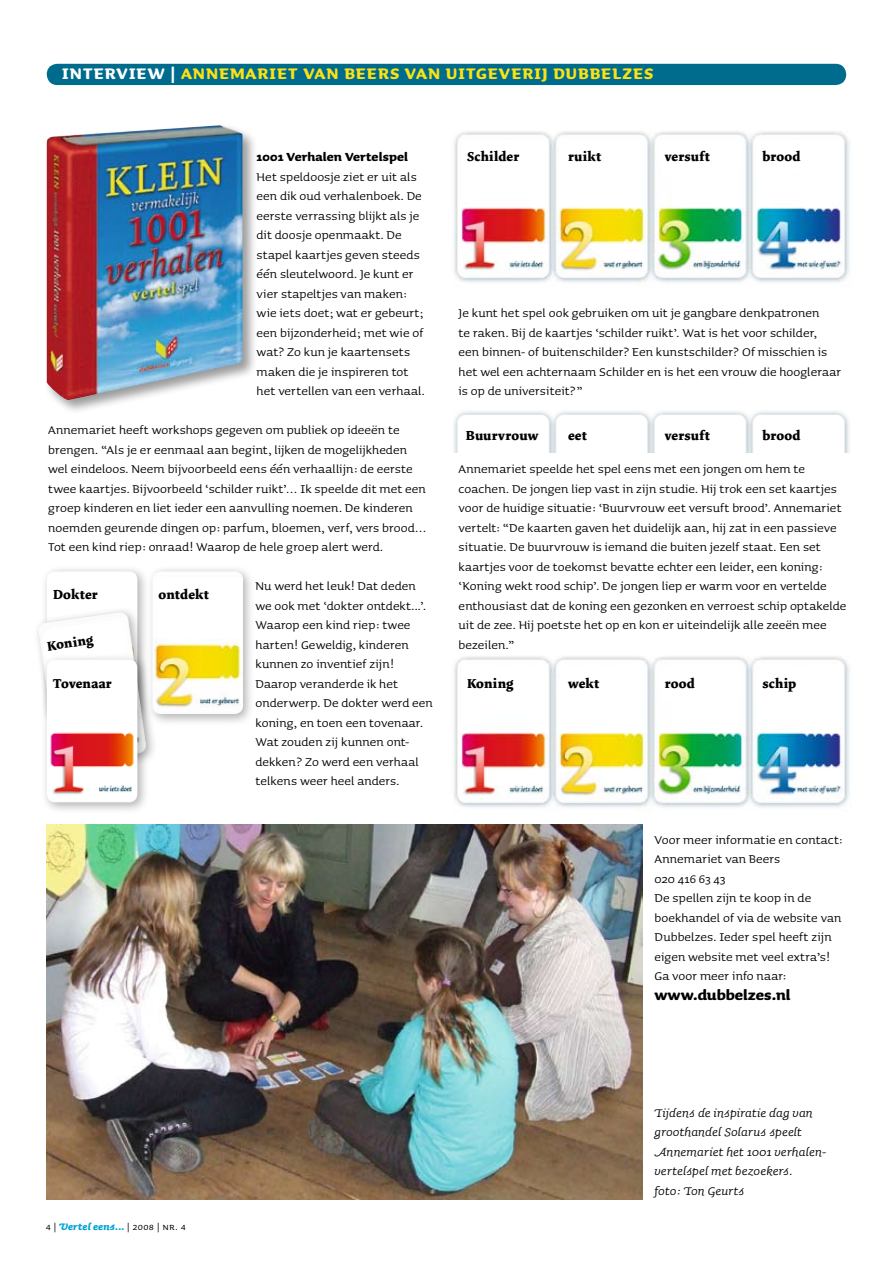
<style>
.page{position:relative;width:893px;height:1263px;background:#fff}
.page>*{position:absolute;margin:0;border:0;box-sizing:border-box;transform-origin:0 0}
.t1{font:700 19.5px "Sauna";letter-spacing:.055em;color:#fbe115}
.t2{font:700 18px "Sauna";color:#000}
.t3{font:15px/19.5px "Sauna";letter-spacing:.005em;color:#000}
.t4{font:15px/19.5px "Sauna Italic Swash";letter-spacing:.005em;color:#000}
.t5{font:700 15px "Sauna";letter-spacing:.005em;color:#000}
.t6{font:700 13.5px "Dolly";letter-spacing:.015em;color:#000}
.t7{font:12px "Sauna Bold Italic Swash";letter-spacing:.015em;color:#00a3d4}
.s1{color:#fff}
.s2{font-family:"Sauna Small Caps";color:#000}
</style>
<div class="page">
<div style="left:47px;top:64px;width:799px;height:21px;background:#006c8d;border-radius:11px"></div>
<div style="left:43px;top:122px;width:214px;height:292px;background:#000;opacity:.4"></div>
<img style="left:46px;top:125px;width:197px;height:275px">
<img style="left:454px;top:131px;width:396px;height:152px">
<div style="left:460px;top:140px;width:85px;height:34px;background:#fff;border-radius:11px"></div>
<div style="left:559px;top:140px;width:84px;height:34px;background:#fff;border-radius:11px"></div>
<div style="left:658px;top:140px;width:84px;height:34px;background:#fff;border-radius:11px"></div>
<div style="left:756px;top:140px;width:84px;height:34px;background:#fff;border-radius:11px"></div>
<img style="left:454px;top:656px;width:396px;height:152px">
<div style="left:460px;top:667px;width:85px;height:34px;background:#fff;border-radius:11px"></div>
<div style="left:559px;top:667px;width:84px;height:34px;background:#fff;border-radius:11px"></div>
<div style="left:658px;top:667px;width:84px;height:34px;background:#fff;border-radius:11px"></div>
<div style="left:756px;top:667px;width:84px;height:34px;background:#fff;border-radius:11px"></div>
<img style="left:454px;top:411px;width:395px;height:41px">
<div style="left:460px;top:419px;width:85px;height:34px;background:#fff;border-radius:11px"></div>
<div style="left:559px;top:419px;width:84px;height:34px;background:#fff;border-radius:11px"></div>
<div style="left:658px;top:419px;width:84px;height:34px;background:#fff;border-radius:11px"></div>
<div style="left:756px;top:419px;width:84px;height:34px;background:#fff;border-radius:11px"></div>
<div style="left:40px;top:564px;width:109px;height:162px;background:#000;opacity:.3"></div>
<img style="left:47px;top:571px;width:90px;height:34px">
<div style="left:49px;top:578px;width:84px;height:34px;background:#fff;border-radius:11px"></div>
<div style="left:146px;top:564px;width:108px;height:162px;background:#000;opacity:.3"></div>
<img style="left:152px;top:571px;width:91px;height:143px">
<div style="left:155px;top:578px;width:84px;height:34px;background:#fff;border-radius:11px"></div>
<div style="left:32px;top:605px;width:125px;height:170px;background:#000;opacity:.3"></div>
<img style="left:38px;top:612px;width:109px;height:153px">
<svg style="left:41px;top:618px;width:88px;height:35px"></svg>
<div style="left:40px;top:653px;width:109px;height:161px;background:#000;opacity:.3"></div>
<img style="left:47px;top:659px;width:90px;height:143px">
<div style="left:49px;top:667px;width:84px;height:34px;background:#fff;border-radius:11px"></div>
<img style="left:47px;top:825px;width:595px;height:374px">
<h1 class="t1" style="left:62px;top:63px;width:592px"><span class="s1">Interview |</span> annemariet van beers van uitgeverij dubbelzes</h1>
<p class="t5" style="left:257px;top:149px;width:153px">1001 Verhalen Vertelspel</p>
<p class="t3" style="left:257px;top:167px;width:170px">Het speldoosje ziet er uit als een dik oud verhalenboek. De eerste verrassing blijkt als je dit doosje openmaakt. De stapel kaartjes geven steeds één sleutelwoord. Je kunt er vier stapeltjes van maken: wie iets doet; wat er gebeurt; een bijzonderheid; met wie of wat? Zo kun je kaartensets maken die je inspireren tot het vertellen van een verhaal.</p>
<p class="t3" style="left:48px;top:420px;width:380px">Annemariet heeft workshops gegeven om publiek op ideeën te brengen. “Als je er eenmaal aan begint, lijken de mogelijkheden wel eindeloos. Neem bijvoorbeeld eens één verhaallijn: de eerste twee kaartjes. Bijvoorbeeld ‘schilder ruikt’… Ik speelde dit met een groep kinderen en liet ieder een aanvulling noemen. De kinderen noemden geurende dingen op: parfum, bloemen, verf, vers brood… Tot een kind riep: onraad! Waarop de hele groep alert werd.</p>
<p class="t3" style="left:255px;top:576px;width:179px">Nu werd het leuk! Dat deden we ook met ‘dokter ontdekt...’.<br>Waarop een kind riep: twee harten! Geweldig, kinderen kunnen zo inventief zijn!<br>Daarop veranderde ik het onderwerp. De dokter werd een koning, en toen een tovenaar.<br>Wat zouden zij kunnen ont&shy;dekken? Zo werd een verhaal telkens weer heel anders.</p>
<p class="t6" style="left:53px;top:586px;width:46px">Dokter</p>
<p class="t6" style="left:159px;top:586px;width:52px">ontdekt</p>
<p class="t6" style="left:46px;top:638px;width:48px;rotate:-8deg">Koning</p>
<p class="t6" style="left:53px;top:675px;width:60px">Tovenaar</p>
<p class="t6" style="left:467px;top:148px;width:54px">Schilder</p>
<p class="t6" style="left:568px;top:148px;width:35px">ruikt</p>
<p class="t6" style="left:665px;top:148px;width:47px">versuft</p>
<p class="t6" style="left:762px;top:148px;width:39px">brood</p>
<p class="t3" style="left:459px;top:303px;width:384px">Je kunt het spel ook gebruiken om uit je gangbare denkpatronen<br>te raken. Bij de kaartjes ‘schilder ruikt’. Wat is het voor schilder, een binnen- of buitenschilder? Een kunstschilder? Of misschien is het wel een achternaam Schilder en is het een vrouw die hoogleraar is op de universiteit?”</p>
<p class="t6" style="left:466px;top:428px;width:74px">Buurvrouw</p>
<p class="t6" style="left:568px;top:428px;width:21px">eet</p>
<p class="t6" style="left:665px;top:428px;width:47px">versuft</p>
<p class="t6" style="left:762px;top:428px;width:39px">brood</p>
<p class="t3" style="left:459px;top:459px;width:389px">Annemariet speelde het spel eens met een jongen om hem te coachen. De jongen liep vast in zijn studie. Hij trok een set kaartjes voor de huidige situatie: ‘Buurvrouw eet versuft brood’. Annemariet vertelt: “De kaarten gaven het duidelijk aan, hij zat in een passieve situatie. De buurvrouw is iemand die buiten jezelf staat. Een set kaartjes voor de toekomst bevatte echter een leider, een koning: ‘Koning wekt rood schip’. De jongen liep er warm voor en vertelde enthousiast dat de koning een gezonken en verroest schip optakelde uit de zee. Hij poetste het op en kon er uiteindelijk alle zeeën mee bezeilen.”</p>
<p class="t6" style="left:467px;top:675px;width:48px">Koning</p>
<p class="t6" style="left:568px;top:675px;width:33px">wekt</p>
<p class="t6" style="left:665px;top:675px;width:31px">rood</p>
<p class="t6" style="left:762px;top:675px;width:35px">schip</p>
<p class="t3" style="left:654px;top:830px;width:189px">Voor meer informatie en contact:<br>Annemariet van Beers<br>020 416 63 43<br>De spellen zijn te koop in de boekhandel of via de website van<br>Dubbelzes. Ieder spel heeft zijn eigen website met veel extra’s!<br>Ga voor meer info naar:</p>
<p class="t2" style="left:654px;top:985px;width:138px">www.dubbelzes.nl</p>
<p class="t7" style="left:46px;top:1220px;width:142px"><span class="s2">4 |</span> Vertel eens... <span class="s2">| 2008 | nr. 4</span></p>
<p class="t4" style="left:654px;top:1103px;width:173px">Tijdens de inspiratie dag van groothandel Solarus speelt<br>Annemariet het 1001 verhalen&shy;vertelspel met bezoekers.<br>foto: Ton Geurts</p>
</div>
